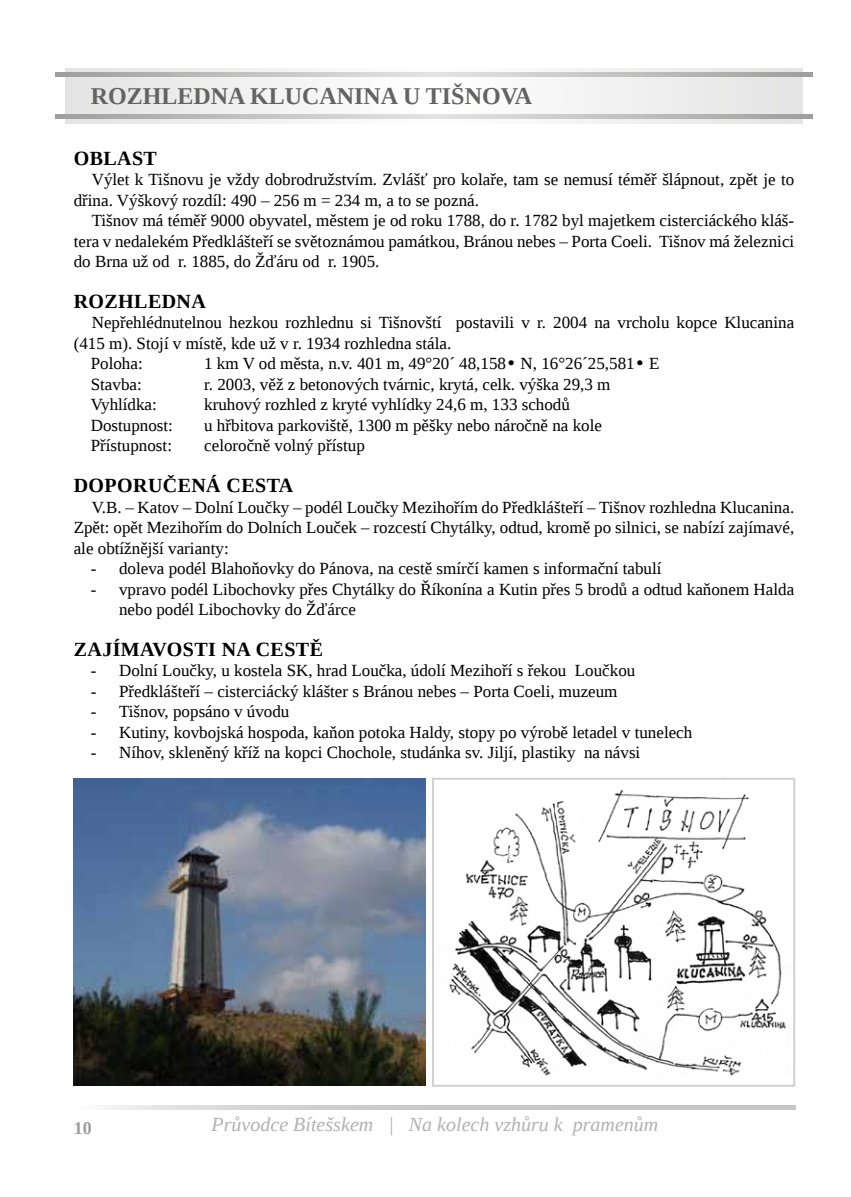
<style>
.page{position:relative;width:851px;height:1197px;background:#fff}
.page>*{position:absolute;margin:0;border:0;box-sizing:border-box;transform-origin:0 0}
.t1{font:700 24px "Liberation Serif";color:#646363}
.t2{font:700 20px "Liberation Serif";letter-spacing:.02em;color:#000}
.t3{font:italic 20px "Liberation Serif";color:#b3b2b2}
.t4{font:700 18px "Liberation Serif";color:#9d9d9c}
.t5{font:17px/20.4px "Liberation Serif";color:#000}
.s1{font-family:"Century Gothic"}
</style>
<div class="page">
<svg style="left:106px;top:1105px;width:689px;height:4px;background:#cececd"></svg>
<div style="left:65px;top:68px;width:737px;height:56px;background:linear-gradient(to right,#f1f1f1,#f1f1f1)"></div>
<svg style="left:55px;top:72px;width:757px;height:5px;background:#c1c1c0"></svg>
<svg style="left:55px;top:114px;width:757px;height:5px;background:#c1c1c0"></svg>
<img style="left:74px;top:778px;width:351px;height:307px">
<img style="left:449px;top:789px;width:338px;height:287px">
<div style="left:432px;top:777px;width:363px;height:309px;border:2px solid #d0d0d0"></div>
<h1 class="t1" style="left:91px;top:79px;width:443px">ROZHLEDNA KLUCANINA U TIŠNOVA</h1>
<p class="t2" style="left:74px;top:144px;width:85px">OBLAST</p>
<p class="t5" style="left:74px;top:169px;width:722px;text-indent:18px">Výlet k Tišnovu je vždy dobrodružstvím. Zvlášť pro kolaře, tam se nemusí téměř šlápnout, zpět je to dřina. Výškový rozdíl: 490 – 256 m = 234 m, a to se pozná.</p>
<p class="t5" style="left:74px;top:210px;width:722px;text-align:justify;text-indent:18px">Tišnov má téměř 9000 obyvatel, městem je od roku 1788, do r. 1782 byl majetkem cisterciáckého kláš&shy;tera v nedalekém Předklášteří se světoznámou památkou, Bránou nebes – Porta Coeli. Tišnov má železnici do Brna už od r. 1885, do Žďáru od r. 1905.</p>
<p class="t2" style="left:74px;top:288px;width:134px">ROZHLEDNA</p>
<p class="t5" style="left:92px;top:312px;width:704px">Nepřehlédnutelnou hezkou rozhlednu si Tišnovští postavili v r. 2004 na vrcholu kopce Klucanina</p>
<p class="t5" style="left:74px;top:333px;width:379px">(415 m). Stojí v místě, kde už v r. 1934 rozhledna stála.</p>
<p class="t5" style="left:91px;top:353px;width:53px">Poloha:</p>
<p class="t5" style="left:204px;top:353px;width:457px">1 km V od města, n.v. 401 m, 49°20´ 48,158<span class="s1">•</span> N, 16°26´25,581<span class="s1">•</span> E</p>
<p class="t5" style="left:91px;top:374px;width:53px">Stavba:</p>
<p class="t5" style="left:204px;top:374px;width:408px">r. 2003, věž z betonových tvárnic, krytá, celk. výška 29,3 m</p>
<p class="t5" style="left:91px;top:394px;width:68px">Vyhlídka:</p>
<p class="t5" style="left:204px;top:394px;width:367px">kruhový rozhled z kryté vyhlídky 24,6 m, 133 schodů</p>
<p class="t5" style="left:91px;top:415px;width:84px">Dostupnost:</p>
<p class="t5" style="left:204px;top:415px;width:399px">u hřbitova parkoviště, 1300 m pěšky nebo náročně na kole</p>
<p class="t5" style="left:91px;top:435px;width:83px">Přístupnost:</p>
<p class="t5" style="left:204px;top:435px;width:162px">celoročně volný přístup</p>
<p class="t2" style="left:74px;top:472px;width:221px">DOPORUČENÁ CESTA</p>
<p class="t5" style="left:74px;top:496px;width:722px;text-align:justify;text-indent:18px">V.B. – Katov – Dolní Loučky – podél Loučky Mezihořím do Předklášteří – Tišnov rozhledna Klucanina.<br>Zpět: opět Mezihořím do Dolních Louček – rozcestí Chytálky, odtud, kromě po silnici, se nabízí zajímavé, ale obtížnější varianty:</p>
<p class="t5" style="left:91px;top:558px;width:572px">- doleva podél Blahoňovky do Pánova, na cestě smírčí kamen s informační tabulí</p>
<p class="t5" style="left:119px;top:578px;width:676px;text-indent:-28px">- vpravo podél Libochovky přes Chytálky do Říkonína a Kutin přes 5 brodů a odtud kaňonem Halda nebo podél Libochovky do Žďárce</p>
<p class="t2" style="left:74px;top:635px;width:251px">ZAJÍMAVOSTI NA CESTĚ</p>
<p class="t5" style="left:91px;top:660px;width:546px">- Dolní Loučky, u kostela SK, hrad Loučka, údolí Mezihoří s řekou Loučkou</p>
<p class="t5" style="left:91px;top:680px;width:528px">- Předklášteří – cisterciácký klášter s Bránou nebes – Porta Coeli, muzeum</p>
<p class="t5" style="left:91px;top:701px;width:200px">- Tišnov, popsáno v úvodu</p>
<p class="t5" style="left:91px;top:721px;width:603px">- Kutiny, kovbojská hospoda, kaňon potoka Haldy, stopy po výrobě letadel v tunelech</p>
<p class="t5" style="left:91px;top:742px;width:551px">- Níhov, skleněný kříž na kopci Chochole, studánka sv. Jiljí, plastiky na návsi</p>
<p class="t4" style="left:74px;top:1115px;width:19px">10</p>
<p class="t3" style="left:211px;top:1111px;width:448px">Průvodce Bítešskem | Na kolech vzhůru k pramenům</p>
</div>
